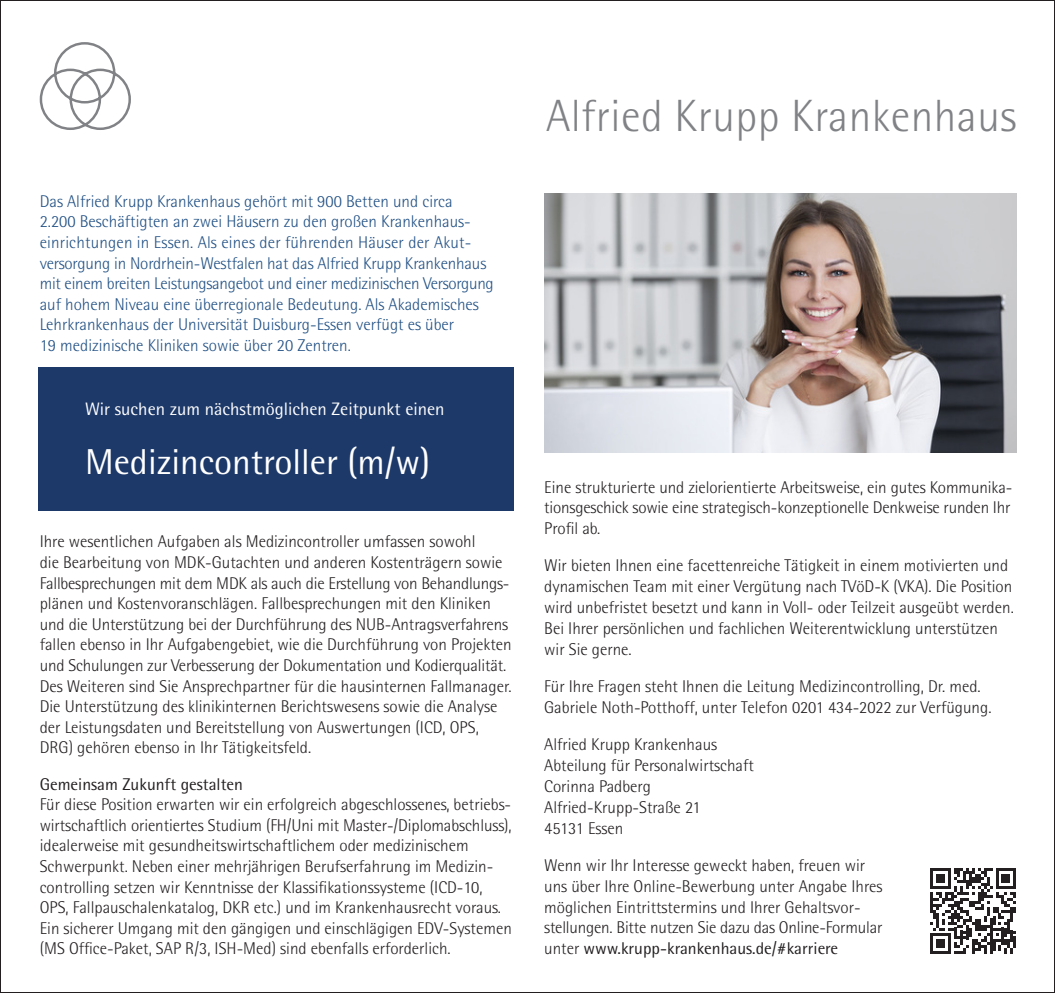
<style>
.page{position:relative;width:1055px;height:993px;background:#fff}
.page>*{position:absolute;margin:0;border:0;box-sizing:border-box;transform-origin:0 0}
.t1{font:300 45.2px "Rotis Semi Sans";letter-spacing:.01em;color:#808285}
.t2{font:36px "Rotis Semi Sans";color:#fff}
.t3{font:18px "Rotis Semi Sans";color:#fff}
.t4{font:300 17px/20.6px "Rotis Semi Sans";color:#231f20}
.t5{font:300 17px/20.6px "Rotis Semi Sans";color:#215084}
.t6{font:17px "Rotis Semi Sans";color:#231f20}
.s1{font-weight:400}
</style>
<div class="page">
<div style="left:38px;top:367px;width:475px;height:143px;background:#1d3969"></div>
<svg style="left:39px;top:42px;width:92px;height:88px"></svg>
<img style="left:544px;top:194px;width:472px;height:258px">
<svg style="left:930px;top:868px;width:86px;height:85px"></svg>
<p class="t5" style="left:40px;top:191px;width:455px">Das Alfried Krupp Krankenhaus gehört mit 900 Betten und circa<br>2.200 Beschäftigten an zwei Häusern zu den großen Krankenhaus&shy;einrichtungen in Essen. Als eines der führenden Häuser der Akut&shy;versorgung in Nordrhein-Westfalen hat das Alfried Krupp Krankenhaus mit einem breiten Leistungsangebot und einer medizinischen Versorgung auf hohem Niveau eine überregionale Bedeutung. Als Akademisches Lehrkrankenhaus der Universität Duisburg-Essen verfügt es über<br>19 medizinische Kliniken sowie über 20 Zentren.</p>
<p class="t3" style="left:85px;top:398px;width:361px">Wir suchen zum nächstmöglichen Zeitpunkt einen</p>
<h2 class="t2" style="left:85px;top:441px;width:347px">Medizincontroller (m/w)</h2>
<p class="t4" style="left:40px;top:531px;width:473px">Ihre wesentlichen Aufgaben als Medizincontroller umfassen sowohl<br>die Bearbeitung von MDK-Gutachten und anderen Kostenträgern sowie Fallbesprechungen mit dem MDK als auch die Erstellung von Behandlungs&shy;plänen und Kostenvoranschlägen. Fallbesprechungen mit den Kliniken und die Unterstützung bei der Durchführung des NUB-Antragsverfahrens fallen ebenso in Ihr Aufgabengebiet, wie die Durchführung von Projekten und Schulungen zur Verbesserung der Dokumentation und Kodierqualität.<br>Des Weiteren sind Sie Ansprechpartner für die hausinternen Fallmanager.<br>Die Unterstützung des klinikinternen Berichtswesens sowie die Analyse der Leistungsdaten und Bereitstellung von Auswertungen (ICD, OPS, DRG) gehören ebenso in Ihr Tätigkeitsfeld.</p>
<p class="t6" style="left:40px;top:773px;width:205px">Gemeinsam Zukunft gestalten</p>
<p class="t4" style="left:40px;top:793px;width:473px">Für diese Position erwarten wir ein erfolgreich abgeschlossenes, betriebs&shy;wirtschaftlich orientiertes Studium (FH/Uni mit Master-/Diplomabschluss), idealerweise mit gesundheitswirtschaftlichem oder medizinischem Schwerpunkt. Neben einer mehrjährigen Berufserfahrung im Medizin&shy;controlling setzen wir Kenntnisse der Klassifikationssysteme (ICD-10, OPS, Fallpauschalenkatalog, DKR etc.) und im Krankenhausrecht voraus.<br>Ein sicherer Umgang mit den gängigen und einschlägigen EDV-Systemen (MS Office-Paket, SAP R/3, ISH-Med) sind ebenfalls erforderlich.</p>
<h1 class="t1" style="left:546px;top:89px;width:472px">Alfried Krupp Krankenhaus</h1>
<p class="t4" style="left:544px;top:476px;width:470px;text-align:justify">Eine strukturierte und zielorientierte Arbeitsweise, ein gutes Kommunika&shy;tionsgeschick sowie eine strategisch-konzeptionelle Denkweise runden Ihr Profil ab.</p>
<p class="t4" style="left:544px;top:555px;width:471px">Wir bieten Ihnen eine facettenreiche Tätigkeit in einem motivierten und dynamischen Team mit einer Vergütung nach TVöD-K (VKA). Die Position wird unbefristet besetzt und kann in Voll- oder Teilzeit ausgeübt werden.<br>Bei Ihrer persönlichen und fachlichen Weiterentwicklung unterstützen wir Sie gerne.</p>
<p class="t4" style="left:544px;top:675px;width:449px">Für Ihre Fragen steht Ihnen die Leitung Medizincontrolling, Dr. med.<br>Gabriele Noth-Potthoff, unter Telefon 0201 434-2022 zur Verfügung.</p>
<p class="t4" style="left:544px;top:733px;width:211px">Alfried Krupp Krankenhaus<br>Abteilung für Personalwirtschaft<br>Corinna Padberg<br>Alfried-Krupp-Straße 21<br>45131 Essen</p>
<p class="t4" style="left:544px;top:854px;width:340px">Wenn wir Ihr Interesse geweckt haben, freuen wir uns über Ihre Online-Bewerbung unter Angabe Ihres möglichen Eintrittstermins und Ihrer Gehaltsvor&shy;stellungen. Bitte nutzen Sie dazu das Online-Formular unter <span class="s1">www.krupp-krankenhaus.de/#karriere</span></p>
</div>
